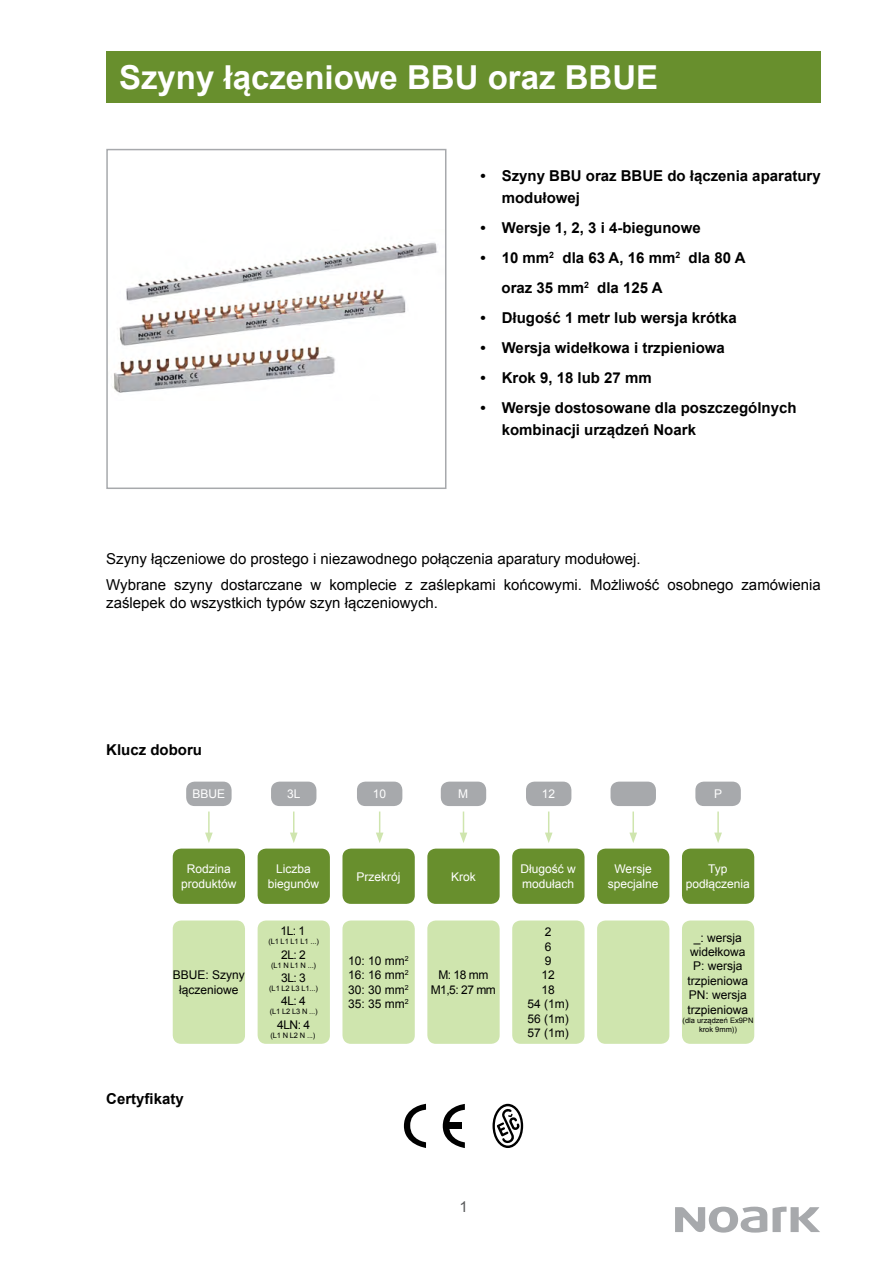
<style>
.page{position:relative;width:893px;height:1263px;background:#fff}
.page>*{position:absolute;margin:0;border:0;box-sizing:border-box;transform-origin:0 0}
.t1{font:700 33px "Arial";color:#fff}
.t2{font:700 15px/21.6px "Arial";color:#000}
.t3{font:15px/26.5px "Arial";color:#000}
.t4{font:15px "Arial";color:#58595b}
.t5{font:12px/14.4px "Arial";color:#000;text-align:center}
.t6{font:12px/14.4px "Arial";color:#fff;text-align:center}
.t7{font:7.5px/9px "Arial";color:#000;text-align:center}
</style>
<div class="page">
<svg style="left:675px;top:1206px;width:145px;height:26px"></svg>
<div style="left:106px;top:51px;width:715px;height:51px;background:#688f2d"></div>
<img style="left:114px;top:241px;width:324px;height:152px">
<div style="left:106px;top:149px;width:340px;height:340px;border:2px solid #a7a9ac"></div>
<div style="left:186px;top:782px;width:46px;height:24px;background:#a7a9ac;border-radius:9px"></div>
<div style="left:173px;top:848px;width:72px;height:56px;background:#688f2d;border-radius:9px"></div>
<div style="left:173px;top:920px;width:72px;height:124px;background:#cfe5ae;border-radius:9px"></div>
<div style="left:271px;top:782px;width:45px;height:24px;background:#a7a9ac;border-radius:9px"></div>
<div style="left:258px;top:848px;width:72px;height:56px;background:#688f2d;border-radius:9px"></div>
<div style="left:258px;top:920px;width:72px;height:124px;background:#cfe5ae;border-radius:9px"></div>
<div style="left:526px;top:782px;width:45px;height:24px;background:#a7a9ac;border-radius:9px"></div>
<div style="left:512px;top:848px;width:72px;height:56px;background:#688f2d;border-radius:9px"></div>
<div style="left:512px;top:920px;width:72px;height:124px;background:#cfe5ae;border-radius:9px"></div>
<div style="left:610px;top:782px;width:46px;height:24px;background:#a7a9ac;border-radius:9px"></div>
<div style="left:597px;top:848px;width:72px;height:56px;background:#688f2d;border-radius:9px"></div>
<div style="left:597px;top:920px;width:72px;height:124px;background:#cfe5ae;border-radius:9px"></div>
<hr style="left:208px;top:811px;width:2px;height:24px;background:#cfe5ae">
<svg style="left:205px;top:833px;width:8px;height:10px"></svg>
<svg style="left:290px;top:811px;width:8px;height:32px"></svg>
<svg style="left:545px;top:811px;width:7px;height:32px"></svg>
<hr style="left:632px;top:811px;width:2px;height:24px;background:#cfe5ae">
<svg style="left:629px;top:833px;width:8px;height:10px"></svg>
<div style="left:357px;top:782px;width:45px;height:24px;background:#a7a9ac;border-radius:9px"></div>
<div style="left:342px;top:848px;width:73px;height:56px;background:#688f2d;border-radius:9px"></div>
<div style="left:342px;top:920px;width:73px;height:124px;background:#cfe5ae;border-radius:9px"></div>
<svg style="left:376px;top:811px;width:7px;height:32px"></svg>
<svg style="left:404px;top:1104px;width:22px;height:44px"></svg>
<svg style="left:443px;top:1104px;width:22px;height:44px"></svg>
<div style="left:447px;top:1123px;width:15px;height:6px;background:#000"></div>
<div style="left:695px;top:782px;width:46px;height:24px;background:#a7a9ac;border-radius:9px"></div>
<div style="left:682px;top:848px;width:72px;height:56px;background:#688f2d;border-radius:9px"></div>
<div style="left:682px;top:920px;width:72px;height:124px;background:#cfe5ae;border-radius:9px"></div>
<hr style="left:717px;top:811px;width:2px;height:24px;background:#cfe5ae">
<svg style="left:714px;top:833px;width:8px;height:10px"></svg>
<div style="left:441px;top:782px;width:45px;height:24px;background:#a7a9ac;border-radius:9px"></div>
<div style="left:427px;top:848px;width:73px;height:56px;background:#688f2d;border-radius:9px"></div>
<div style="left:427px;top:920px;width:73px;height:124px;background:#cfe5ae;border-radius:9px"></div>
<svg style="left:460px;top:811px;width:7px;height:32px"></svg>
<svg style="left:492px;top:1104px;width:31px;height:44px"></svg>
<h1 class="t1" style="left:119px;top:55px;width:541px">Szyny łączeniowe BBU oraz BBUE</h1>
<p class="t2" style="left:502px;top:165px;width:320px;text-indent:-21px">• Szyny BBU oraz BBUE do łączenia aparatury modułowej</p>
<p class="t2" style="left:480px;top:217px;width:222px">• Wersje 1, 2, 3 i 4-biegunowe</p>
<p class="t2" style="left:501px;top:243px;width:245px;line-height:30.2px;text-indent:-21px">• 10 mm<sup>2</sup> dla 63 A, 16 mm<sup>2</sup> dla 80 A oraz 35 mm<sup>2</sup> dla 125 A</p>
<p class="t2" style="left:480px;top:307px;width:258px">• Długość 1 metr lub wersja krótka</p>
<p class="t2" style="left:480px;top:338px;width:246px">• Wersja widełkowa i trzpieniowa</p>
<p class="t2" style="left:480px;top:368px;width:173px">• Krok 9, 18 lub 27 mm</p>
<p class="t2" style="left:502px;top:398px;width:296px;text-indent:-21px">• Wersje dostosowane dla poszczególnych kombinacji urządzeń Noark</p>
<p class="t3" style="left:106px;top:545px;width:716px">Szyny łączeniowe do prostego i niezawodnego połączenia aparatury modułowej.<br>Wybrane szyny dostarczane w komplecie z zaślepkami końcowymi. Możliwość osobnego zamówienia</p>
<p class="t3" style="left:106px;top:590px;width:333px">zaślepek do wszystkich typów szyn łączeniowych.</p>
<p class="t2" style="left:106px;top:739px;width:97px">Klucz doboru</p>
<p class="t6" style="left:192px;top:787px;width:34px">BBUE</p>
<p class="t6" style="left:287px;top:787px;width:15px">3L</p>
<p class="t6" style="left:181px;top:862px;width:57px">Rodzina produktów</p>
<p class="t5" style="left:173px;top:968px;width:74px">BBUE: Szyny łączeniowe</p>
<p class="t2" style="left:106px;top:1088px;width:79px">Certyfikaty</p>
<p class="t6" style="left:268px;top:862px;width:53px">Liczba biegunów</p>
<p class="t5" style="left:280px;top:924px;width:26px">1L: 1</p>
<p class="t7" style="left:268px;top:937px;width:52px">(L1 L1 L1 L1 ...)</p>
<p class="t5" style="left:281px;top:947px;width:26px">2L: 2</p>
<p class="t7" style="left:271px;top:960px;width:46px">(L1 N L1 N ...)</p>
<p class="t5" style="left:281px;top:971px;width:26px">3L: 3</p>
<p class="t7" style="left:269px;top:984px;width:50px">(L1 L2 L3 L1...)</p>
<p class="t5" style="left:281px;top:994px;width:26px">4L: 4</p>
<p class="t7" style="left:270px;top:1007px;width:49px">(L1 L2 L3 N ...)</p>
<p class="t5" style="left:277px;top:1017px;width:34px">4LN: 4</p>
<p class="t7" style="left:270px;top:1031px;width:46px">(L1 N L2 N ...)</p>
<p class="t6" style="left:373px;top:787px;width:15px">10</p>
<p class="t6" style="left:458px;top:787px;width:11px">M</p>
<p class="t6" style="left:542px;top:787px;width:15px">12</p>
<p class="t6" style="left:356px;top:869px;width:46px">Przekrój</p>
<p class="t6" style="left:451px;top:869px;width:26px">Krok</p>
<p class="t5" style="left:348px;top:954px;width:62px;text-align:justify">10: 10 mm<sup>2<br></sup>16: 16 mm<sup>2<br></sup>30: 30 mm<sup>2<br></sup>35: 35 mm<sup>2</sup></p>
<p class="t5" style="left:431px;top:968px;width:67px">M: 18 mm<br>M1,5: 27 mm</p>
<p class="t6" style="left:521px;top:862px;width:57px;text-align:left">Długość w modułach</p>
<p class="t5" style="left:528px;top:925px;width:43px">2<br>6<br>9<br>12<br>18<br>54 (1m)<br>56 (1m)<br>57 (1m)</p>
<p class="t6" style="left:714px;top:787px;width:10px">P</p>
<p class="t6" style="left:608px;top:862px;width:52px">Wersje specjalne</p>
<p class="t6" style="left:686px;top:862px;width:66px">Typ podłączenia</p>
<p class="t5" style="left:688px;top:930px;width:62px">_: wersja widełkowa<br>P: wersja trzpieniowa<br>PN: wersja trzpieniowa</p>
<p class="t7" style="left:682px;top:1015px;width:72px">(dla urządzeń Ex9PN krok 9mm))</p>
<p class="t4" style="left:459px;top:1197px;width:10px">1</p>
</div>
